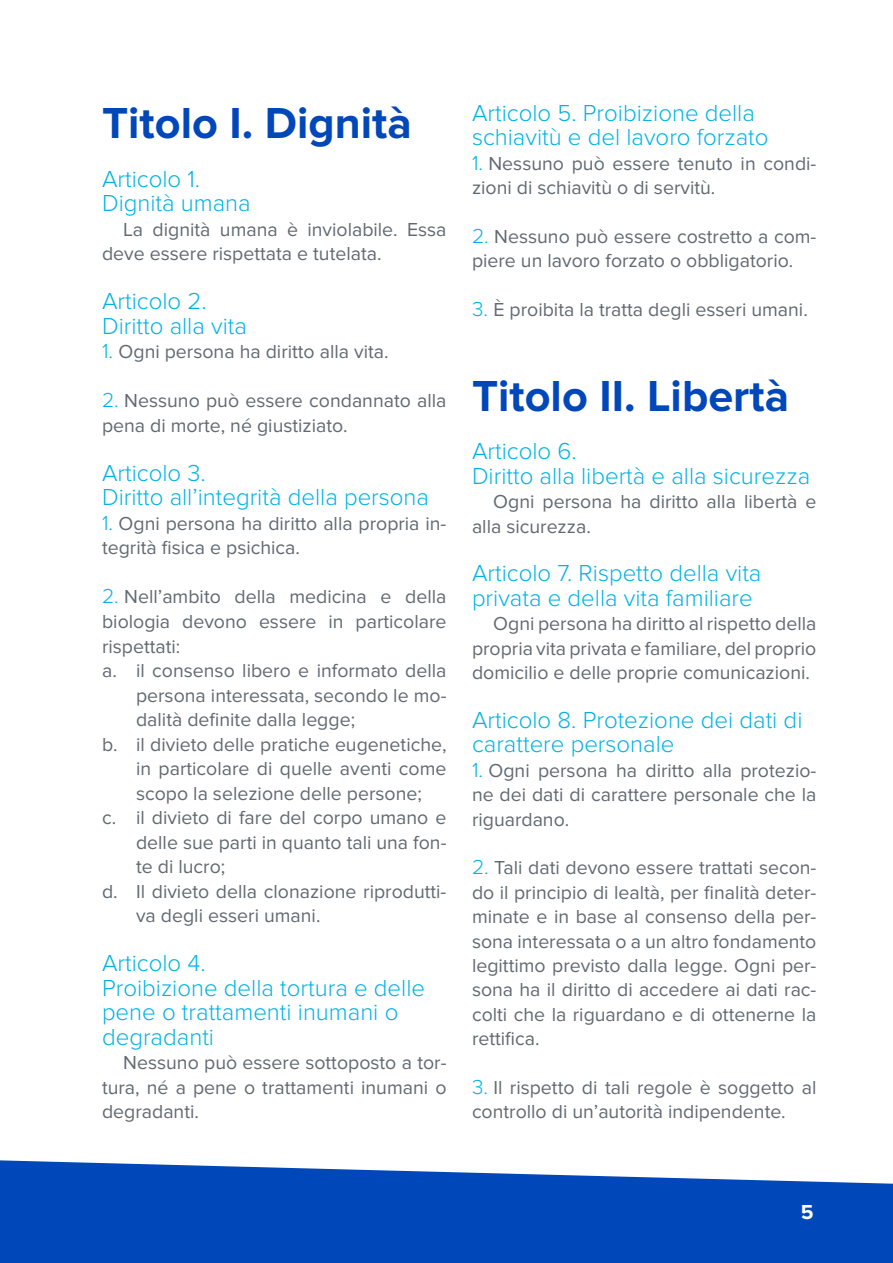
<style>
.page{position:relative;width:893px;height:1263px;background:#fff}
.page>*{position:absolute;margin:0;border:0;box-sizing:border-box;transform-origin:0 0}
.t1{font:700 45px "Proxima Nova";color:#0047ba}
.t2{font:300 24px/24.6px "Proxima Nova";color:#00b3e3}
.t3{font:700 21px "Proxima Nova";color:#fff}
.t4{font:19.5px/24.5px "Proxima Nova";color:#616971}
.s1{font-weight:300;font-size:21px;color:#00b3e3}
</style>
<div class="page">
<svg style="left:0;top:1160px;width:893px;height:103px;background:#1d5cc2"></svg>
<h1 class="t1" style="left:102px;top:97px;width:311px">Titolo I. Dignità</h1>
<p class="t2" style="left:102px;top:167px;width:150px">Articolo 1.<br>Dignità umana</p>
<p class="t4" style="left:102px;top:217px;width:346px;text-indent:21px">La dignità umana è inviolabile. Essa deve essere rispettata e tutelata.</p>
<p class="t2" style="left:102px;top:289px;width:146px">Articolo 2.<br>Diritto alla vita</p>
<p class="t4" style="left:102px;top:340px;width:288px"><span class="s1">1.</span> Ogni persona ha diritto alla vita.</p>
<p class="t4" style="left:102px;top:389px;width:346px"><span class="s1">2.</span> Nessuno può essere condannato alla pena di morte, né giustiziato.</p>
<p class="t2" style="left:102px;top:461px;width:328px">Articolo 3.<br>Diritto all’integrità della persona</p>
<p class="t4" style="left:102px;top:511px;width:346px"><span class="s1">1.</span> Ogni persona ha diritto alla propria in&shy;tegrità fisica e psichica.</p>
<p class="t4" style="left:102px;top:585px;width:346px"><span class="s1">2.</span> Nell’ambito della medicina e della</p>
<p class="t4" style="left:102px;top:610px;width:346px">biologia devono essere in particolare</p>
<p class="t4" style="left:102px;top:634px;width:80px">rispettati:</p>
<p class="t4" style="left:102px;top:659px;width:346px">a. il consenso libero e informato della</p>
<p class="t4" style="left:136px;top:683px;width:312px">persona interessata, secondo le mo-</p>
<p class="t4" style="left:136px;top:708px;width:221px">dalità definite dalla legge;</p>
<p class="t4" style="left:102px;top:732px;width:346px">b. il divieto delle pratiche eugenetiche,</p>
<p class="t4" style="left:136px;top:757px;width:312px">in particolare di quelle aventi come</p>
<p class="t4" style="left:136px;top:781px;width:287px">scopo la selezione delle persone;</p>
<p class="t4" style="left:102px;top:806px;width:346px">c. il divieto di fare del corpo umano e</p>
<p class="t4" style="left:136px;top:830px;width:312px">delle sue parti in quanto tali una fon-</p>
<p class="t4" style="left:136px;top:855px;width:91px">te di lucro;</p>
<p class="t4" style="left:102px;top:879px;width:346px">d. Il divieto della clonazione riprodutti-</p>
<p class="t4" style="left:136px;top:904px;width:186px">va degli esseri umani.</p>
<p class="t2" style="left:102px;top:951px;width:324px">Articolo 4.<br>Proibizione della tortura e delle pene o trattamenti inumani o degradanti</p>
<p class="t4" style="left:102px;top:1051px;width:346px;text-align:justify;text-indent:21px">Nessuno può essere sottoposto a tor&shy;tura, né a pene o trattamenti inumani o degradanti.</p>
<p class="t2" style="left:472px;top:101px;width:298px">Articolo 5. Proibizione della schiavitù e del lavoro forzato</p>
<p class="t4" style="left:472px;top:151px;width:346px"><span class="s1">1.</span> Nessuno può essere tenuto in condi&shy;zioni di schiavitù o di servitù.</p>
<p class="t4" style="left:472px;top:225px;width:346px"><span class="s1">2.</span> Nessuno può essere costretto a com&shy;piere un lavoro forzato o obbligatorio.</p>
<p class="t4" style="left:472px;top:298px;width:337px"><span class="s1">3.</span> È proibita la tratta degli esseri umani.</p>
<h1 class="t1" style="left:472px;top:370px;width:319px">Titolo II. Libertà</h1>
<p class="t2" style="left:472px;top:439px;width:340px">Articolo 6.<br>Diritto alla libertà e alla sicurezza</p>
<p class="t4" style="left:472px;top:490px;width:346px;text-indent:21px">Ogni persona ha diritto alla libertà e alla sicurezza.</p>
<p class="t2" style="left:472px;top:561px;width:291px">Articolo 7. Rispetto della vita privata e della vita familiare</p>
<p class="t4" style="left:472px;top:612px;width:346px;text-align:justify;text-indent:21px">Ogni persona ha diritto al rispetto della propria vita privata e familiare, del proprio domicilio e delle proprie comunicazioni.</p>
<p class="t2" style="left:472px;top:708px;width:332px">Articolo 8. Protezione dei dati di carattere personale</p>
<p class="t4" style="left:472px;top:758px;width:346px;text-align:justify"><span class="s1">1.</span> Ogni persona ha diritto alla protezio&shy;ne dei dati di carattere personale che la riguardano.</p>
<p class="t4" style="left:472px;top:856px;width:346px;text-align:justify"><span class="s1">2.</span> Tali dati devono essere trattati secon&shy;do il principio di lealtà, per finalità deter&shy;minate e in base al consenso della per&shy;sona interessata o a un altro fondamento legittimo previsto dalla legge. Ogni per&shy;sona ha il diritto di accedere ai dati rac&shy;colti che la riguardano e di ottenerne la rettifica.</p>
<p class="t4" style="left:472px;top:1075px;width:346px"><span class="s1">3.</span> Il rispetto di tali regole è soggetto al controllo di un’autorità indipendente.</p>
<p class="t3" style="left:801px;top:1199px;width:14px">5</p>
</div>
